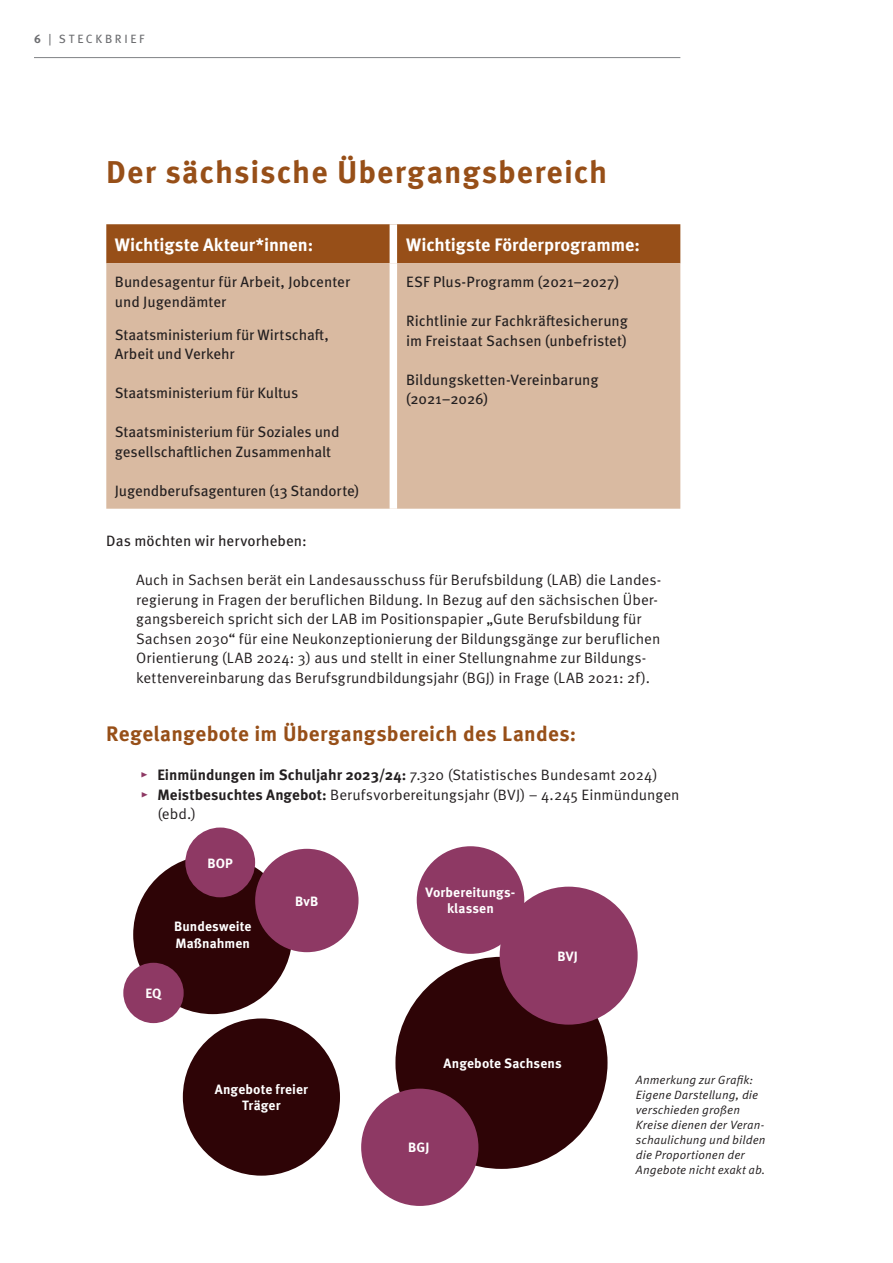
<style>
.page{position:relative;width:893px;height:1263px;background:#fff}
.page>*{position:absolute;margin:0;border:0;box-sizing:border-box;transform-origin:0 0}
.t1{font:700 31.5px "Meta Pro";letter-spacing:.03em;color:#974f18}
.t2{font:700 21px "Meta Pro";letter-spacing:.015em;color:#974f18}
.t3{font:700 18px "Meta Pro";letter-spacing:-.01em;color:#fff}
.t4{font:15px/19.5px "Meta Pro Norm";color:#231f20}
.t5{font:15px/19.5px "Meta Pro";color:#231f20}
.t6{font:700 13.5px/16.5px "Meta Pro";letter-spacing:.01em;color:#fff;text-align:center}
.t7{font:12px/15px "Meta Pro Norm Ita";letter-spacing:.01em;color:#231f20}
.t8{font:12px "Meta Pro";letter-spacing:.215em;color:#6c6d70}
.s1{font-weight:700}
.s2{color:#8e3964}
.s3{font-family:"Meta Pro";font-weight:700}
</style>
<div class="page">
<hr style="left:34px;top:57px;width:646px;height:1px;background:#808285">
<div style="left:106px;top:224px;width:574px;height:39px;background:#974f18"></div>
<div style="left:106px;top:263px;width:574px;height:246px;background:#d9baa1"></div>
<div style="left:390px;top:224px;width:7px;height:39px;background:#fff"></div>
<div style="left:390px;top:263px;width:7px;height:246px;background:#fff"></div>
<div style="left:133px;top:855px;width:159px;height:159px;background:#2e0406;border-radius:50%"></div>
<div style="left:183px;top:1018px;width:157px;height:157px;background:#2e0406;border-radius:50%"></div>
<div style="left:395px;top:957px;width:212px;height:212px;background:#2e0406;border-radius:50%"></div>
<div style="left:255px;top:849px;width:104px;height:103px;background:#8e3964;border-radius:50%"></div>
<div style="left:185px;top:827px;width:70px;height:70px;background:#8e3964;border-radius:50%"></div>
<div style="left:123px;top:963px;width:61px;height:60px;background:#8e3964;border-radius:50%"></div>
<div style="left:500px;top:887px;width:138px;height:138px;background:#8e3964;border-radius:50%"></div>
<div style="left:361px;top:1089px;width:117px;height:117px;background:#8e3964;border-radius:50%"></div>
<div style="left:417px;top:846px;width:107px;height:108px;background:#8e3964;border-radius:50%"></div>
<p class="t8" style="left:34px;top:30px;width:112px"><span class="s1">6</span> | STECKBRIEF</p>
<h1 class="t1" style="left:106px;top:148px;width:503px">Der sächsische Übergangsbereich</h1>
<p class="t3" style="left:115px;top:230px;width:200px">Wichtigste Akteur*innen:</p>
<p class="t3" style="left:406px;top:230px;width:235px">Wichtigste Förderprogramme:</p>
<p class="t5" style="left:115px;top:271px;width:237px">Bundesagentur für Arbeit, Jobcenter und Jugendämter</p>
<p class="t5" style="left:115px;top:324px;width:216px">Staatsministerium für Wirtschaft,<br>Arbeit und Verkehr</p>
<p class="t5" style="left:115px;top:382px;width:185px">Staatsministerium für Kultus</p>
<p class="t5" style="left:115px;top:421px;width:226px">Staatsministerium für Soziales und gesellschaftlichen Zusammenhalt</p>
<p class="t5" style="left:115px;top:480px;width:246px">Jugendberufsagenturen (13 Standorte)</p>
<p class="t5" style="left:406px;top:271px;width:214px">ESF Plus-Programm (2021–2027)</p>
<p class="t5" style="left:406px;top:310px;width:223px">Richtlinie zur Fachkräftesicherung im Freistaat Sachsen (unbefristet)</p>
<p class="t5" style="left:406px;top:369px;width:194px">Bildungsketten-Vereinbarung (2021–2026)</p>
<p class="t5" style="left:106px;top:530px;width:202px">Das möchten wir hervorheben:</p>
<p class="t4" style="left:136px;top:569px;width:527px">Auch in Sachsen berät ein Landesausschuss für Berufsbildung (LAB) die Landes&shy;regierung in Fragen der beruflichen Bildung. In Bezug auf den sächsischen Über&shy;gangsbereich spricht sich der LAB im Positionspapier „Gute Berufsbildung für Sachsen 2030“ für eine Neukonzeptionierung der Bildungsgänge zur beruflichen Orientierung (LAB 2024: 3) aus und stellt in einer Stellungnahme zur Bildungs&shy;kettenvereinbarung das Berufsgrundbildungsjahr (BGJ) in Frage (LAB 2021: 2f).</p>
<h2 class="t2" style="left:106px;top:717px;width:471px">Regelangebote im Übergangsbereich des Landes:</h2>
<p class="t4" style="left:140px;top:764px;width:519px"><span class="s2">▸</span> <span class="s3">Einmündungen im Schuljahr 2023/24:</span> 7.320 (Statistisches Bundesamt 2024)</p>
<p class="t4" style="left:140px;top:784px;width:541px"><span class="s2">▸</span> <span class="s3">Meistbesuchtes Angebot:</span> Berufsvorbereitungsjahr (BVJ) – 4.245 Einmündungen</p>
<p class="t4" style="left:157px;top:803px;width:40px">(ebd.)</p>
<p class="t6" style="left:207px;top:854px;width:27px">BOP</p>
<p class="t6" style="left:174px;top:917px;width:79px;text-align:left">Bundesweite<br>Maßnahmen</p>
<p class="t6" style="left:145px;top:984px;width:18px">EQ</p>
<p class="t6" style="left:295px;top:892px;width:25px">BvB</p>
<p class="t6" style="left:215px;top:1080px;width:95px">Angebote freier<br>Träger</p>
<p class="t6" style="left:426px;top:883px;width:91px">Vorbereitungs&shy;klassen</p>
<p class="t6" style="left:557px;top:947px;width:22px">BVJ</p>
<p class="t6" style="left:444px;top:1054px;width:120px">Angebote Sachsens</p>
<p class="t6" style="left:408px;top:1138px;width:23px">BGJ</p>
<p class="t7" style="left:636px;top:1071px;width:131px">Anmerkung zur Grafik:<br>Eigene Darstellung, die verschieden großen<br>Kreise dienen der Veran&shy;schaulichung und bilden die Proportionen der<br>Angebote nicht exakt ab.</p>
</div>
